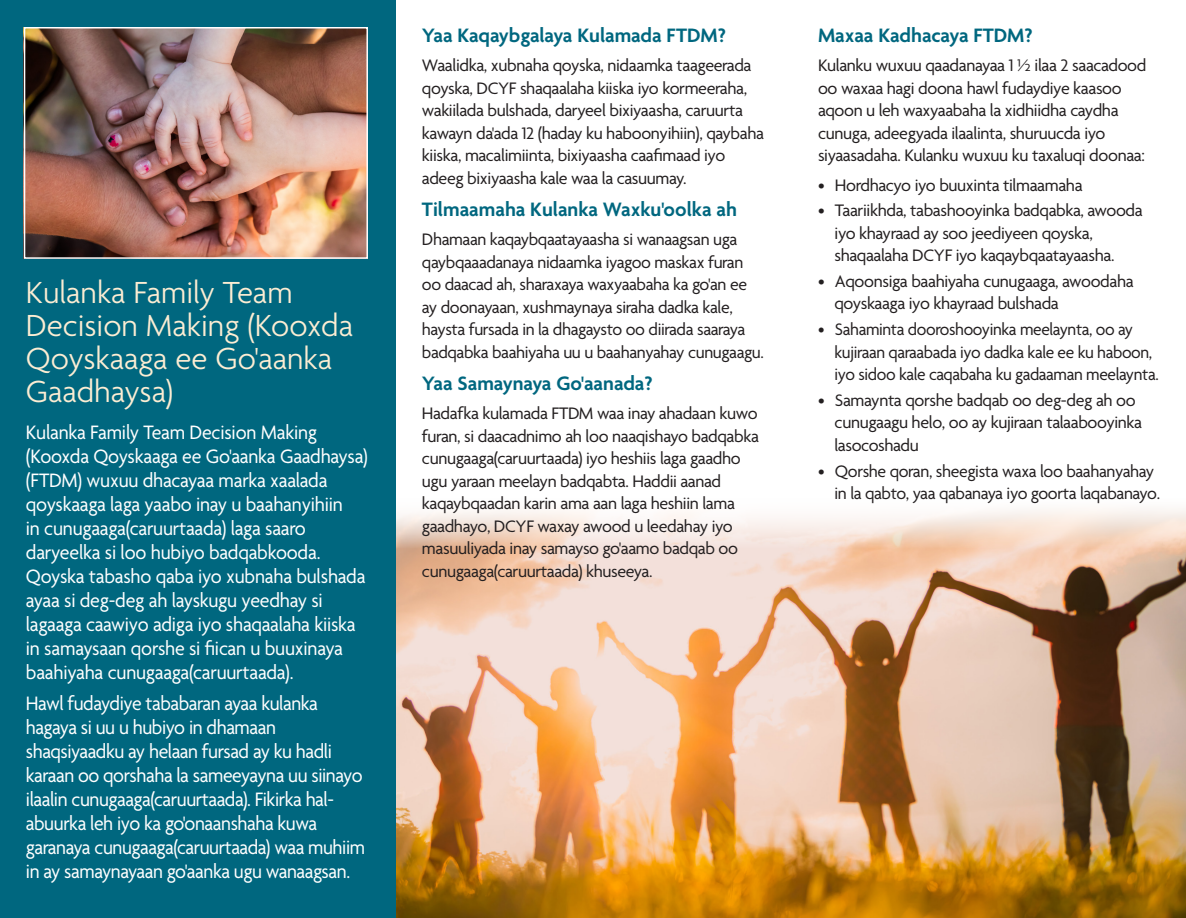
<style>
.page{position:relative;width:1186px;height:918px;background:#fff}
.page>*{position:absolute;margin:0;border:0;box-sizing:border-box;transform-origin:0 0}
.t1{font:300 33px/33px "Agenda";color:#fcedd3}
.t2{font:21px/24px "Agenda";letter-spacing:-.02em;color:#fff;scale:.95 1}
.t3{font:21px/24px "Agenda";letter-spacing:-.02em;color:#fff;scale:.94 1}
.t4{font:600 21px "Agenda";color:#00677f}
.t5{font:18px/22.5px "Agenda";letter-spacing:-.02em;color:#231f20}
</style>
<div class="page">
<img style="left:396px;top:509px;width:790px;height:409px">
<div style="left:0;top:0;width:396px;height:918px;background:#00677f"></div>
<img style="left:27px;top:30px;width:338px;height:226px">
<div style="left:24px;top:27px;width:344px;height:232px;border:2px solid #fff"></div>
<h1 class="t1" style="left:26px;top:278px;width:329px">Kulanka Family Team<br>Decision Making (Kooxda<br>Qoyskaaga ee Go'aanka<br>Gaadhaysa)</h1>
<p class="t2" style="left:26px;top:422px;width:361px">Kulanka Family Team Decision Making (Kooxda Qoyskaaga ee Go'aanka Gaadhaysa) (FTDM) wuxuu dhacayaa marka xaalada qoyskaaga laga yaabo inay u baahanyihiin<br>in cunugaaga(caruurtaada) laga saaro daryeelka si loo hubiyo badqabkooda.<br>Qoyska tabasho qaba iyo xubnaha bulshada ayaa si deg-deg ah layskugu yeedhay si lagaaga caawiyo adiga iyo shaqaalaha kiiska in samaysaan qorshe si fiican u buuxinaya baahiyaha cunugaaga(caruurtaada).</p>
<p class="t3" style="left:26px;top:692px;width:362px">Hawl fudaydiye tababaran ayaa kulanka hagaya si uu u hubiyo in dhamaan shaqsiyaadku ay helaan fursad ay ku hadli karaan oo qorshaha la sameeyayna uu siinayo ilaalin cunugaaga(caruurtaada). Fikirka hal&shy;abuurka leh iyo ka go'onaanshaha kuwa garanaya cunugaaga(caruurtaada) waa muhiim in ay samaynayaan go'aanka ugu wanaagsan.</p>
<p class="t4" style="left:422px;top:24px;width:305px">Yaa Kaqaybgalaya Kulamada FTDM?</p>
<p class="t5" style="left:422px;top:55px;width:344px">Waalidka, xubnaha qoyska, nidaamka taageerada qoyska, DCYF shaqaalaha kiiska iyo kormeeraha, wakiilada bulshada, daryeel bixiyaasha, caruurta kawayn da'ada 12 (haday ku haboonyihiin), qaybaha kiiska, macalimiinta, bixiyaasha caafimaad iyo adeeg bixiyaasha kale waa la casuumay.</p>
<p class="t4" style="left:422px;top:198px;width:316px">Tilmaamaha Kulanka Waxku'oolka ah</p>
<p class="t5" style="left:422px;top:229px;width:343px">Dhamaan kaqaybqaatayaasha si wanaagsan uga qaybqaaadanaya nidaamka iyagoo maskax furan oo daacad ah, sharaxaya waxyaabaha ka go'an ee ay doonayaan, xushmaynaya siraha dadka kale, haysta fursada in la dhagaysto oo diirada saaraya badqabka baahiyaha uu u baahanyahay cunugaagu.</p>
<p class="t4" style="left:422px;top:372px;width:232px">Yaa Samaynaya Go'aanada?</p>
<p class="t5" style="left:422px;top:403px;width:338px">Hadafka kulamada FTDM waa inay ahadaan kuwo furan, si daacadnimo ah loo naaqishayo badqabka cunugaaga(caruurtaada) iyo heshiis laga gaadho ugu yaraan meelayn badqabta. Haddii aanad kaqaybqaadan karin ama aan laga heshiin lama gaadhayo, DCYF waxay awood u leedahay iyo masuuliyada inay samayso go'aamo badqab oo cunugaaga(caruurtaada) khuseeya.</p>
<p class="t4" style="left:818px;top:24px;width:216px">Maxaa Kadhacaya FTDM?</p>
<p class="t5" style="left:818px;top:55px;width:330px">Kulanku wuxuu qaadanayaa 1 ½ ilaa 2 saacadood oo waxaa hagi doona hawl fudaydiye kaasoo aqoon u leh waxyaabaha la xidhiidha caydha cunuga, adeegyada ilaalinta, shuruucda iyo siyaasadaha. Kulanku wuxuu ku taxaluqi doonaa:</p>
<p class="t5" style="left:818px;top:175px;width:266px">• Hordhacyo iyo buuxinta tilmaamaha</p>
<p class="t5" style="left:834px;top:200px;width:310px;text-indent:-16px">• Taariikhda, tabashooyinka badqabka, awooda iyo khayraad ay soo jeediyeen qoyska, shaqaalaha DCYF iyo kaqaybqaatayaasha.</p>
<p class="t5" style="left:834px;top:271px;width:301px;text-indent:-16px">• Aqoonsiga baahiyaha cunugaaga, awoodaha qoyskaaga iyo khayraad bulshada</p>
<p class="t5" style="left:834px;top:319px;width:326px;text-indent:-16px">• Sahaminta dooroshooyinka meelaynta, oo ay kujiraan qaraabada iyo dadka kale ee ku haboon, iyo sidoo kale caqabaha ku gadaaman meelaynta.</p>
<p class="t5" style="left:834px;top:390px;width:309px;text-indent:-16px">• Samaynta qorshe badqab oo deg-deg ah oo cunugaagu helo, oo ay kujiraan talaabooyinka lasocoshadu</p>
<p class="t5" style="left:834px;top:461px;width:327px;text-indent:-16px">• Qorshe qoran, sheegista waxa loo baahanyahay in la qabto, yaa qabanaya iyo goorta laqabanayo.</p>
</div>
